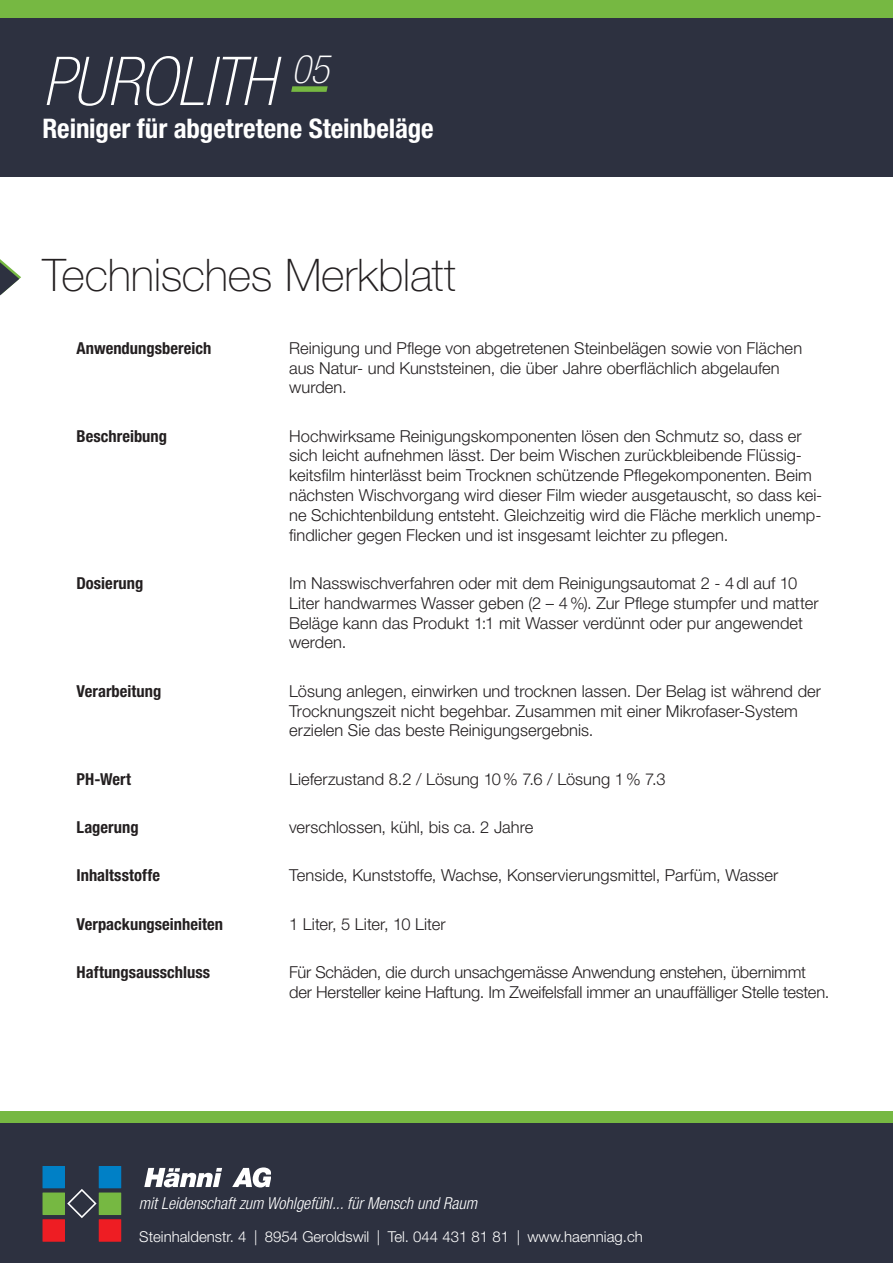
<style>
.page{position:relative;width:893px;height:1263px;background:#fff}
.page>*{position:absolute;margin:0;border:0;box-sizing:border-box;transform-origin:0 0}
.t1{font:italic 100 condensed 67.5px "Helvetica Neue LT Std";letter-spacing:-.015em;color:#fff}
.t2{font:100 45px "Helvetica Neue LT Std";letter-spacing:-.005em;color:#231f20}
.t3{font:700 condensed 27px "Helvetica Neue LT Std";letter-spacing:-.005em;color:#fff}
.t4{font:300 16.5px/19.8px "Helvetica Neue LT Std";color:#231f20}
.t5{font:700 condensed 16.5px "Helvetica Neue LT Std";color:#231f20}
.t6{font:italic 300 condensed 16.5px "Helvetica Neue LT Std";color:#fff}
.t7{font:300 15px "Helvetica Neue LT Std";color:#fff}
</style>
<div class="page">
<div style="left:0;top:1111px;width:893px;height:22px;background:#76b842"></div>
<div style="left:0;top:1124px;width:893px;height:139px;background:#2d3140"></div>
<div style="left:43px;top:1166px;width:22px;height:22px;background:#0080c6"></div>
<div style="left:99px;top:1166px;width:22px;height:22px;background:#0080c6"></div>
<div style="left:43px;top:1192px;width:22px;height:23px;background:#76b842"></div>
<div style="left:99px;top:1192px;width:22px;height:23px;background:#76b842"></div>
<div style="left:43px;top:1219px;width:22px;height:23px;background:#ee1d23"></div>
<svg style="left:67px;top:1189px;width:30px;height:29px"></svg>
<div style="left:99px;top:1219px;width:22px;height:23px;background:#ee1d23"></div>
<svg style="left:144px;top:1168px;width:78px;height:19px"></svg>
<svg style="left:232px;top:1167px;width:39px;height:20px"></svg>
<svg style="left:0;top:259px;width:21px;height:37px"></svg>
<div style="left:0;top:0;width:893px;height:43px;background:#76b842"></div>
<div style="left:0;top:18px;width:893px;height:159px;background:#2d3140"></div>
<svg style="left:291px;top:86px;width:37px;height:6px"></svg>
<p class="t1" style="left:43px;top:43px;width:288px">PUROLITH <sup>05</sup></p>
<p class="t3" style="left:43px;top:112px;width:393px">Reiniger für abgetretene Steinbeläge</p>
<p class="t2" style="left:43px;top:249px;width:415px">Technisches Merkblatt</p>
<p class="t5" style="left:77px;top:338px;width:136px">Anwendungsbereich</p>
<p class="t4" style="left:289px;top:338px;width:515px">Reinigung und Pflege von abgetretenen Steinbelägen sowie von Flächen aus Natur- und Kunststeinen, die über Jahre oberflächlich abgelaufen wurden.</p>
<p class="t5" style="left:77px;top:426px;width:92px">Beschreibung</p>
<p class="t4" style="left:289px;top:425px;width:535px">Hochwirksame Reinigungskomponenten lösen den Schmutz so, dass er sich leicht aufnehmen lässt. Der beim Wischen zurückbleibende Flüssig&shy;keitsfilm hinterlässt beim Trocknen schützende Pflegekomponenten. Beim nächsten Wischvorgang wird dieser Film wieder ausgetauscht, so dass kei&shy;ne Schichtenbildung entsteht. Gleichzeitig wird die Fläche merklich unemp&shy;findlicher gegen Flecken und ist insgesamt leichter zu pflegen.</p>
<p class="t5" style="left:77px;top:573px;width:68px">Dosierung</p>
<p class="t4" style="left:289px;top:573px;width:531px">Im Nasswischverfahren oder mit dem Reinigungsautomat 2 - 4dl auf 10<br>Liter handwarmes Wasser geben (2 – 4%). Zur Pflege stumpfer und matter Beläge kann das Produkt 1:1 mit Wasser verdünnt oder pur angewendet werden.</p>
<p class="t5" style="left:77px;top:681px;width:86px">Verarbeitung</p>
<p class="t4" style="left:289px;top:680px;width:533px">Lösung anlegen, einwirken und trocknen lassen. Der Belag ist während der<br>Trocknungszeit nicht begehbar. Zusammen mit einer Mikrofaser-System erzielen Sie das beste Reinigungsergebnis.</p>
<p class="t5" style="left:77px;top:769px;width:56px">PH-Wert</p>
<p class="t4" style="left:289px;top:768px;width:378px">Lieferzustand 8.2 / Lösung 10% 7.6 / Lösung 1% 7.3</p>
<p class="t5" style="left:77px;top:817px;width:64px">Lagerung</p>
<p class="t4" style="left:289px;top:817px;width:246px">verschlossen, kühl, bis ca. 2 Jahre</p>
<p class="t5" style="left:77px;top:865px;width:85px">Inhaltsstoffe</p>
<p class="t4" style="left:289px;top:865px;width:491px">Tenside, Kunststoffe, Wachse, Konservierungsmittel, Parfüm, Wasser</p>
<p class="t5" style="left:77px;top:914px;width:148px">Verpackungseinheiten</p>
<p class="t4" style="left:289px;top:913px;width:158px">1 Liter, 5 Liter, 10 Liter</p>
<p class="t5" style="left:77px;top:962px;width:135px">Haftungsausschluss</p>
<p class="t4" style="left:289px;top:962px;width:542px">Für Schäden, die durch unsachgemässe Anwendung enstehen, übernimmt der Hersteller keine Haftung. Im Zweifelsfall immer an unauffälliger Stelle testen.</p>
<p class="t6" style="left:139px;top:1194px;width:340px">mit Leidenschaft zum Wohlgefühl... für Mensch und Raum</p>
<p class="t7" style="left:139px;top:1227px;width:505px">Steinhaldenstr. 4 | 8954 Geroldswil | Tel. 044 431 81 81 | www.haenniag.ch</p>
</div>
